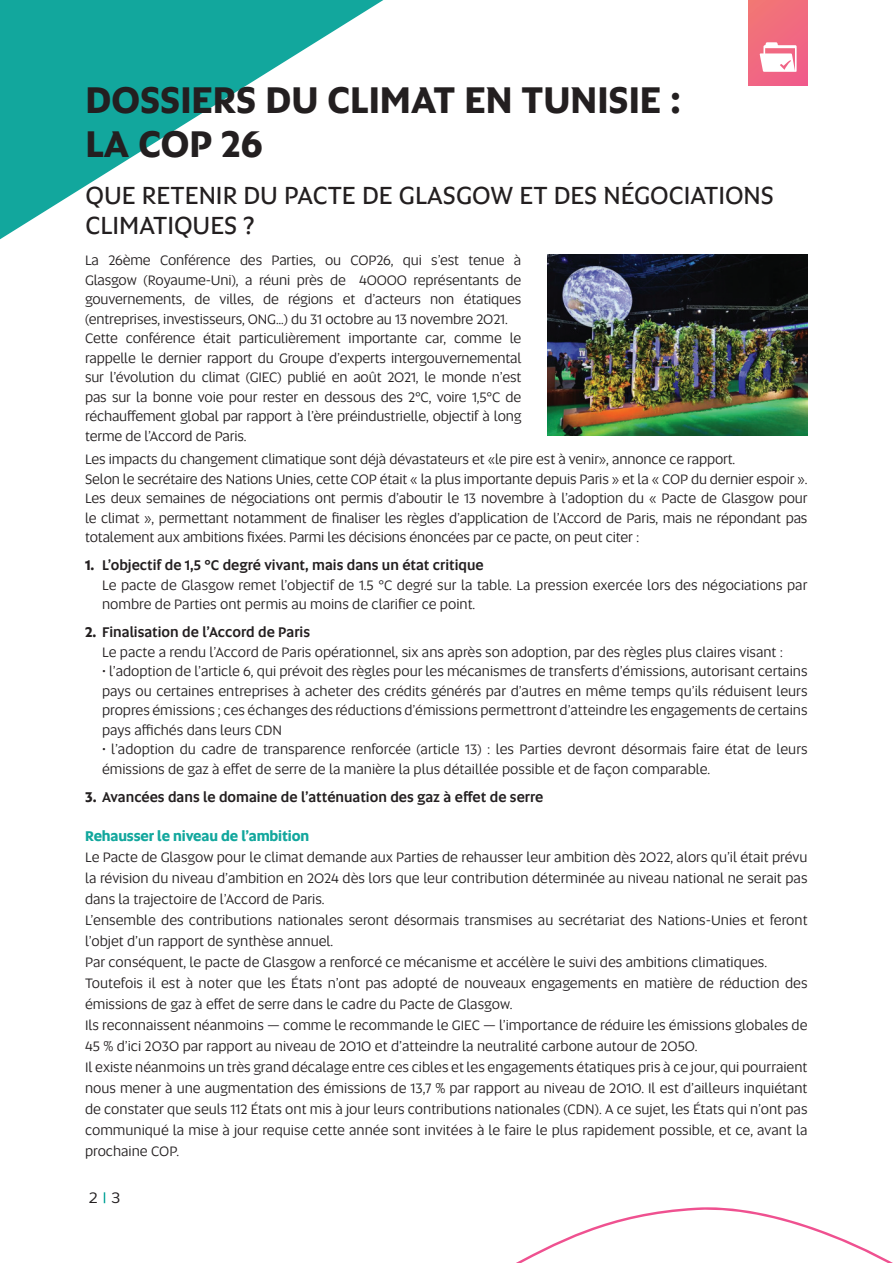
<style>
.page{position:relative;width:893px;height:1263px;background:#fff}
.page>*{position:absolute;margin:0;border:0;box-sizing:border-box;transform-origin:0 0}
.t1{font:700 37.5px/43.5px "Altis";color:#231f20}
.t2{font:25.5px/30.6px "Altis";color:#231f20}
.t3{font:500 15px "Ko Ho";color:#231f20}
.t4{font:14.25px/19.5px "Altis";color:#231f20;text-align:justify}
.t5{font:500 14.25px "Altis";color:#231f20}
.t6{font:700 14.25px "Altis";letter-spacing:-.01em;color:#12a79d}
.s1{font-weight:700}
</style>
<div class="page">
<svg style="left:0;top:0;width:384px;height:240px"></svg>
<svg style="left:516px;top:1207px;width:374px;height:56px"></svg>
<div style="left:748px;top:0;width:60px;height:85px;background:linear-gradient(to right,#f1707a,#f06584)"></div>
<svg style="left:759px;top:42px;width:38px;height:30px"></svg>
<img style="left:547px;top:254px;width:261px;height:181px">
<p class="t1" style="left:85px;top:76px;width:597px">DOSSIERS DU CLIMAT EN TUNISIE :<br>LA COP 26</p>
<p class="t2" style="left:85px;top:179px;width:690px">QUE RETENIR DU PACTE DE GLASGOW ET DES NÉGOCIATIONS<br>CLIMATIQUES ?</p>
<p class="t4" style="left:85px;top:250px;width:438px">La 26ème Conférence des Parties, ou COP26, qui s’est tenue à Glasgow (Royaume-Uni), a réuni près de 40000 représentants de gouvernements, de villes, de régions et d’acteurs non étatiques (entreprises, investisseurs, ONG…) du 31 octobre au 13 novembre 2021.</p>
<p class="t4" style="left:85px;top:328px;width:438px">Cette conférence était particulièrement importante car, comme le rappelle le dernier rapport du Groupe d’experts intergouvernemental sur l’évolution du climat (GIEC) publié en août 2021, le monde n’est pas sur la bonne voie pour rester en dessous des 2°C, voire 1,5°C de réchauffement global par rapport à l’ère préindustrielle, objectif à long terme de l’Accord de Paris.</p>
<p class="t4" style="left:85px;top:449px;width:652px">Les impacts du changement climatique sont déjà dévastateurs et «le pire est à venir», annonce ce rapport.</p>
<p class="t4" style="left:85px;top:469px;width:724px">Selon le secrétaire des Nations Unies, cette COP était « la plus importante depuis Paris » et la « COP du dernier espoir ».</p>
<p class="t4" style="left:85px;top:488px;width:724px">Les deux semaines de négociations ont permis d’aboutir le 13 novembre à l’adoption du « Pacte de Glasgow pour le climat », permettant notamment de finaliser les règles d’application de l’Accord de Paris, mais ne répondant pas totalement aux ambitions fixées. Parmi les décisions énoncées par ce pacte, on peut citer :</p>
<p class="t5" style="left:85px;top:555px;width:400px"><span class="s1">1.</span> L’objectif de 1,5 °C degré vivant, mais dans un état critique</p>
<p class="t4" style="left:102px;top:575px;width:707px">Le pacte de Glasgow remet l’objectif de 1.5 °C degré sur la table. La pression exercée lors des négociations par nombre de Parties ont permis au moins de clarifier ce point.</p>
<p class="t5" style="left:85px;top:622px;width:227px"><span class="s1">2.</span> Finalisation de l’Accord de Paris</p>
<p class="t4" style="left:102px;top:642px;width:683px">Le pacte a rendu l’Accord de Paris opérationnel, six ans après son adoption, par des règles plus claires visant :</p>
<p class="t4" style="left:102px;top:661px;width:707px">• l’adoption de l’article 6, qui prévoit des règles pour les mécanismes de transferts d’émissions, autorisant certains pays ou certaines entreprises à acheter des crédits générés par d’autres en même temps qu’ils réduisent leurs propres émissions ; ces échanges des réductions d’émissions permettront d’atteindre les engagements de certains pays affichés dans leurs CDN</p>
<p class="t4" style="left:102px;top:739px;width:707px">• l’adoption du cadre de transparence renforcée (article 13) : les Parties devront désormais faire état de leurs émissions de gaz à effet de serre de la manière la plus détaillée possible et de façon comparable.</p>
<p class="t5" style="left:85px;top:786px;width:460px"><span class="s1">3.</span> Avancées dans le domaine de l’atténuation des gaz à effet de serre</p>
<p class="t6" style="left:85px;top:825px;width:226px">Rehausser le niveau de l’ambition</p>
<p class="t4" style="left:85px;top:846px;width:724px;line-height:21px">Le Pacte de Glasgow pour le climat demande aux Parties de rehausser leur ambition dès 2022, alors qu’il était prévu la révision du niveau d’ambition en 2024 dès lors que leur contribution déterminée au niveau national ne serait pas dans la trajectoire de l’Accord de Paris.</p>
<p class="t4" style="left:85px;top:909px;width:724px;line-height:21px">L’ensemble des contributions nationales seront désormais transmises au secrétariat des Nations-Unies et feront l’objet d’un rapport de synthèse annuel.</p>
<p class="t4" style="left:85px;top:952px;width:683px">Par conséquent, le pacte de Glasgow a renforcé ce mécanisme et accélère le suivi des ambitions climatiques.</p>
<p class="t4" style="left:85px;top:972px;width:724px;line-height:21px">Toutefois il est à noter que les États n’ont pas adopté de nouveaux engagements en matière de réduction des émissions de gaz à effet de serre dans le cadre du Pacte de Glasgow.</p>
<p class="t4" style="left:85px;top:1014px;width:724px;line-height:21px">Ils reconnaissent néanmoins — comme le recommande le GIEC — l’importance de réduire les émissions globales de<br>45 % d’ici 2030 par rapport au niveau de 2010 et d’atteindre la neutralité carbone autour de 2050.</p>
<p class="t4" style="left:85px;top:1056px;width:724px;line-height:21px">Il existe néanmoins un très grand décalage entre ces cibles et les engagements étatiques pris à ce jour, qui pourraient nous mener à une augmentation des émissions de 13,7 % par rapport au niveau de 2010. Il est d’ailleurs inquiétant de constater que seuls 112 États ont mis à jour leurs contributions nationales (CDN). A ce sujet, les États qui n’ont pas communiqué la mise à jour requise cette année sont invitées à le faire le plus rapidement possible, et ce, avant la prochaine COP.</p>
<p class="t3" style="left:89px;top:1186px;width:10px">2</p>
<p class="t3" style="left:111px;top:1186px;width:11px">3</p>
</div>
